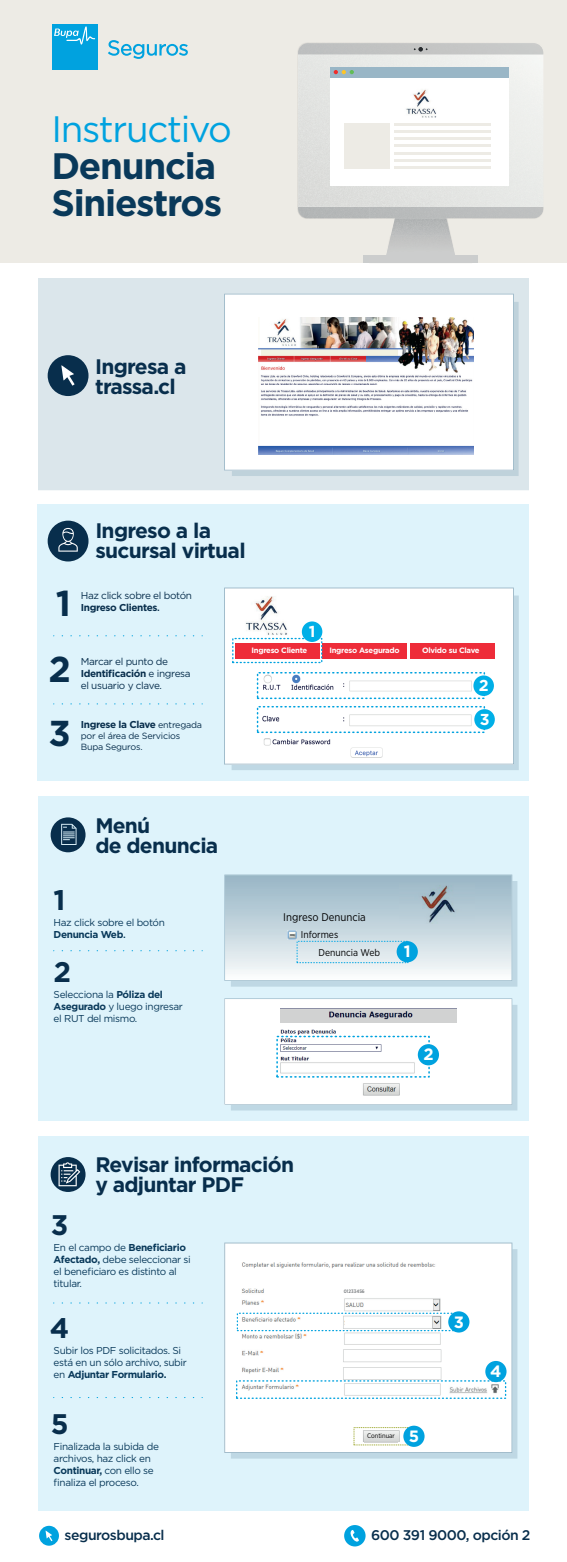
<style>
.page{position:relative;width:567px;height:1562px;background:#fff}
.page>*{position:absolute;margin:0;border:0;box-sizing:border-box;transform-origin:0 0}
.t1{font:700 36.8px/37px "Gotham";letter-spacing:-.035em;color:#09395a}
.t2{font:36.8px "Gotham";letter-spacing:-.035em;color:#00a2df}
.t3{font:700 36px "Gotham";color:#082e4c}
.t4{font:700 28.3px "Gotham";color:#082e4c}
.t5{font:700 21px/20px "Gotham";letter-spacing:-.035em;color:#082e4c}
.t6{font:700 16.4px "Gotham";color:#fff}
.t7{font:700 15.9px "Gotham";color:#fff}
.t8{font:500 14px "Gotham";letter-spacing:-.035em;color:#082e4c}
.t9{font:11.1px "Gotham Narrow";color:#000001}
.t10{font:10px/12px "Gotham";letter-spacing:-.035em;color:#09395a}
.t11{font:10px/12px "Gotham";letter-spacing:-.035em;color:#082e4c}
.t12{font:700 10px "Gotham";letter-spacing:-.035em;color:#082e4c}
.t13{font:9.9px/17.9px "Gotham Narrow";color:#000001}
.t14{font:9px "Gotham";letter-spacing:-.025em;color:#082e4c}
.t15{font:700 7.7px "Gotham";letter-spacing:-.035em;color:#fff}
.t16{font:6.6px "Gotham Narrow";color:#000001}
.t17{font:500 4.9px "Gotham Narrow";color:#6e7275}
.s1{font-weight:500}
.s2{font-weight:700}
.s3{font-weight:400;font-size:9px}
</style>
<div class="page">
<div style="left:38px;top:278px;width:491px;height:212px;background:#dbe6eb"></div>
<div style="left:38px;top:504px;width:491px;height:276px;background:#def3fb"></div>
<div style="left:38px;top:797px;width:491px;height:324px;background:#def3fb"></div>
<div style="left:232px;top:595px;width:287px;height:175px;background:#bfd8e4"></div>
<svg style="left:224px;top:587px;width:290px;height:177px;background:#f7fafb"></svg>
<svg style="left:232px;top:302px;width:287px;height:174px;background:#bfd2db"></svg>
<svg style="left:224px;top:294px;width:290px;height:177px"></svg>
<div style="left:323px;top:643px;width:84px;height:15px;background:#ee2c39"></div>
<div style="left:410px;top:643px;width:84px;height:15px;background:#ee2c39"></div>
<svg style="left:224px;top:998px;width:293px;height:112px;background:#f5f8fa"></svg>
<svg style="left:62px;top:635px;width:141px;height:1px"></svg>
<svg style="left:62px;top:703px;width:141px;height:1px"></svg>
<svg style="left:62px;top:950px;width:141px;height:1px"></svg>
<div style="left:48px;top:521px;width:41px;height:40px;background:#082e4c;border-radius:50%"></div>
<div style="left:48px;top:355px;width:41px;height:41px;background:#082e4c;border-radius:50%"></div>
<div style="left:0;top:0;width:567px;height:263px;background:#edebe5"></div>
<div style="left:52px;top:24px;width:45px;height:46px;background:#00a2df"></div>
<svg style="left:54px;top:26px;width:41px;height:19px"></svg>
<svg style="left:108px;top:40px;width:80px;height:19px"></svg>
<svg style="left:61px;top:365px;width:14px;height:21px"></svg>
<svg style="left:232px;top:638px;width:90px;height:25px;background:#e57783"></svg>
<div style="left:302px;top:621px;width:20px;height:21px;background:#00afe7;border-radius:50%"></div>
<div style="left:51px;top:817px;width:35px;height:35px;background:#082e4c;border-radius:50%"></div>
<div style="left:38px;top:1136px;width:491px;height:375px;background:#def3fb"></div>
<svg style="left:231px;top:1249px;width:286px;height:209px;background:#bed7e3"></svg>
<svg style="left:224px;top:1242px;width:288px;height:211px;background:#f8fbfb"></svg>
<svg style="left:62px;top:1397px;width:141px;height:1px"></svg>
<svg style="left:62px;top:1302px;width:141px;height:1px"></svg>
<svg style="left:51px;top:1157px;width:35px;height:35px"></svg>
<img style="left:242px;top:594px;width:48px;height:42px">
<img style="left:259px;top:671px;width:77px;height:21px">
<img style="left:260px;top:714px;width:214px;height:14px">
<img style="left:258px;top:737px;width:216px;height:24px">
<img style="left:341px;top:677px;width:135px;height:17px">
<svg style="left:58px;top:528px;width:20px;height:24px"></svg>
<div style="left:473px;top:675px;width:21px;height:21px;background:#00afe7;border-radius:50%"></div>
<svg style="left:224px;top:874px;width:293px;height:112px"></svg>
<img style="left:280px;top:1056px;width:136px;height:22px">
<img style="left:280px;top:1028px;width:136px;height:24px">
<img style="left:360px;top:1082px;width:43px;height:13px">
<img style="left:362px;top:1429px;width:39px;height:13px">
<img style="left:364px;top:1429px;width:34px;height:13px">
<img style="left:280px;top:1009px;width:176px;height:13px">
<img style="left:235px;top:1257px;width:265px;height:141px">
<img style="left:343px;top:1348px;width:98px;height:15px">
<img style="left:343px;top:1314px;width:98px;height:15px">
<img style="left:343px;top:1365px;width:98px;height:15px">
<div style="left:345px;top:1318px;width:21px;height:8px;background:#fff"></div>
<div style="left:341px;top:1286px;width:29px;height:10px;background:#fff"></div>
<svg style="left:61px;top:824px;width:16px;height:21px"></svg>
<svg style="left:59px;top:1162px;width:21px;height:24px"></svg>
<div style="left:363px;top:256px;width:115px;height:7px;background:#cbcdcd"></div>
<img style="left:386px;top:235px;width:69px;height:21px">
<img style="left:298px;top:43px;width:245px;height:175px">
<img style="left:298px;top:55px;width:245px;height:152px">
<img style="left:391px;top:218px;width:59px;height:17px">
<svg style="left:414px;top:47px;width:13px;height:4px"></svg>
<img style="left:259px;top:317px;width:215px;height:137px">
<div style="left:330px;top:67px;width:179px;height:11px;background:#99b6c6"></div>
<div style="left:330px;top:78px;width:179px;height:107px;background:#fff"></div>
<svg style="left:334px;top:70px;width:20px;height:4px"></svg>
<div style="left:418px;top:1044px;width:21px;height:21px;background:#00a2df;border-radius:50%"></div>
<div style="left:237px;top:1312px;width:223px;height:19px;border:1px dashed #00a2df"></div>
<div style="left:448px;top:1311px;width:21px;height:21px;background:#00a2df;border-radius:50%"></div>
<div style="left:403px;top:1425px;width:22px;height:22px;background:#00a2df;border-radius:50%"></div>
<div style="left:485px;top:1361px;width:22px;height:21px;background:#00a2df;border-radius:50%"></div>
<img style="left:406px;top:89px;width:31px;height:29px">
<div style="left:345px;top:123px;width:45px;height:46px;background:#edebe5"></div>
<hr style="left:394px;top:123px;width:97px;height:3px;background:#edebe5">
<hr style="left:394px;top:130px;width:97px;height:3px;background:#edebe5">
<hr style="left:394px;top:137px;width:97px;height:3px;background:#edebe5">
<hr style="left:394px;top:144px;width:97px;height:3px;background:#edebe5">
<hr style="left:394px;top:152px;width:97px;height:3px;background:#edebe5">
<hr style="left:394px;top:159px;width:97px;height:3px;background:#edebe5">
<hr style="left:394px;top:166px;width:97px;height:3px;background:#edebe5">
<div style="left:474px;top:709px;width:21px;height:21px;background:#00afe7;border-radius:50%"></div>
<div style="left:39px;top:1526px;width:20px;height:19px;background:#00a2df;border-radius:50%"></div>
<svg style="left:46px;top:1530px;width:6px;height:11px"></svg>
<div style="left:344px;top:1525px;width:22px;height:21px;background:#00a2df;border-radius:50%"></div>
<svg style="left:350px;top:1530px;width:9px;height:11px"></svg>
<h1 class="t2" style="left:52px;top:105px;width:182px">Instructivo</h1>
<h1 class="t1" style="left:52px;top:147px;width:172px">Denuncia<br>Siniestros</h1>
<h3 class="t5" style="left:95px;top:356px;width:93px">Ingresa a trassa.cl</h3>
<h3 class="t5" style="left:95px;top:521px;width:152px">Ingreso a la sucursal virtual</h3>
<h2 class="t3" style="left:56px;top:579px;width:17px">1</h2>
<p class="t11" style="left:81px;top:589px;width:113px">Haz click sobre el botón</p>
<p class="t12" style="left:81px;top:601px;width:81px">Ingreso Clientes<span class="s1">.</span></p>
<h3 class="t7" style="left:309px;top:621px;width:8px">1</h3>
<p class="t15" style="left:252px;top:645px;width:57px">Ingreso Cliente</p>
<p class="t15" style="left:329px;top:645px;width:72px">Ingreso Asegurado</p>
<p class="t15" style="left:422px;top:645px;width:59px">Olvido su Clave</p>
<h2 class="t3" style="left:48px;top:646px;width:24px">2</h2>
<p class="t11" style="left:81px;top:655px;width:111px">Marcar el punto de<br><span class="s2">Identificación</span> e ingresa</p>
<p class="t11" style="left:81px;top:679px;width:83px">el usuario y clave.</p>
<h3 class="t7" style="left:479px;top:675px;width:11px">2</h3>
<h2 class="t3" style="left:49px;top:709px;width:24px">3</h2>
<p class="t12" style="left:81px;top:718px;width:123px">Ingrese la Clave <span class="s3">entregada</span></p>
<p class="t14" style="left:81px;top:730px;width:101px">por el área de Servicios</p>
<p class="t14" style="left:81px;top:740px;width:63px">Bupa Seguros.</p>
<h3 class="t7" style="left:480px;top:709px;width:11px">3</h3>
<h3 class="t4" style="left:54px;top:881px;width:13px">1</h3>
<h3 class="t5" style="left:95px;top:815px;width:125px">Menú<br>de denuncia</h3>
<p class="t10" style="left:54px;top:916px;width:113px">Haz click sobre el botón<br><span class="s2">Denuncia Web</span><span class="s1">.</span></p>
<h3 class="t4" style="left:54px;top:953px;width:19px">2</h3>
<p class="t10" style="left:54px;top:988px;width:131px">Selecciona la <span class="s2">Póliza del<br>Asegurado</span> y luego ingresar el RUT del mismo.</p>
<p class="t9" style="left:283px;top:910px;width:84px">Ingreso Denuncia</p>
<p class="t13" style="left:318px;top:925px;width:63px;text-indent:-18px">Informes<br>Denuncia Web</p>
<h3 class="t6" style="left:404px;top:941px;width:8px">1</h3>
<h3 class="t6" style="left:423px;top:1044px;width:12px">2</h3>
<h3 class="t4" style="left:51px;top:1206px;width:19px">3</h3>
<h3 class="t5" style="left:95px;top:1154px;width:200px">Revisar información y adjuntar PDF</h3>
<p class="t10" style="left:54px;top:1241px;width:139px">En el campo de <span class="s2">Beneficiario<br>Afectado,</span> debe seleccionar si el beneficiaro es distinto al titular.</p>
<h3 class="t4" style="left:50px;top:1309px;width:21px">4</h3>
<p class="t10" style="left:54px;top:1344px;width:135px">Subir los PDF solicitados. Si está en un sólo archivo, subir en <span class="s2">Adjuntar Formulario.</span></p>
<h3 class="t4" style="left:51px;top:1405px;width:19px">5</h3>
<p class="t10" style="left:54px;top:1440px;width:107px">Finalizada la subida de archivos, haz click en<br><span class="s2">Continuar,</span> con ello se finaliza el proceso.</p>
<p class="t17" style="left:344px;top:1288px;width:22px">01233456</p>
<p class="t16" style="left:367px;top:1431px;width:29px">Continuar</p>
<h3 class="t6" style="left:409px;top:1425px;width:12px">5</h3>
<h3 class="t6" style="left:454px;top:1311px;width:12px">3</h3>
<h3 class="t6" style="left:490px;top:1360px;width:13px">4</h3>
<h3 class="t8" style="left:65px;top:1525px;width:102px">segurosbupa.cl</h3>
<h3 class="t8" style="left:371px;top:1525px;width:161px">600 391 9000, opción 2</h3>
</div>
